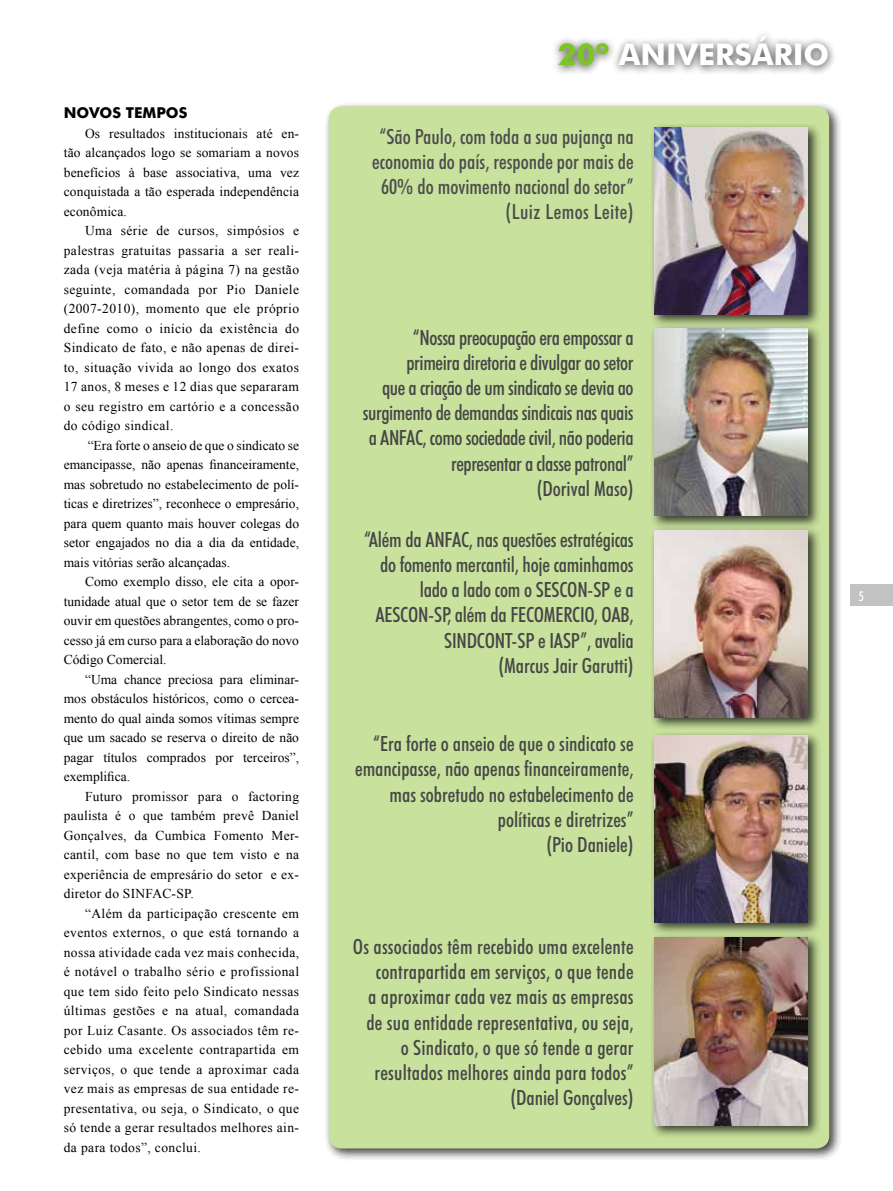
<style>
.page{position:relative;width:893px;height:1191px;background:#fff}
.page>*{position:absolute;margin:0;border:0;box-sizing:border-box;transform-origin:0 0}
.t1{font:700 30px "Futura BT";color:#fff}
.t2{font:700 30px "Futura BT";color:#7cc623}
.t3{font:500 condensed 21px/25.2px "Futura BT";color:#464646;text-align:right}
.t4{font:500 condensed 21px/25.2px "Futura BT";letter-spacing:-.02em;color:#464646;text-align:right}
.t5{font:500 condensed 21px/25.2px "Futura BT";color:#4c4c4c;text-align:right}
.t6{font:700 15px "Futura BT";color:#000}
.t7{font:13.5px/19.5px "Times New Roman";letter-spacing:.01em;color:#000;text-align:justify}
.t8{font:500 condensed 13.5px "Futura BT";color:#fff}
.s1{color:#fff}
</style>
<div class="page">
<div style="left:850px;top:585px;width:43px;height:21px;background:#c2c2c2"></div>
<div style="left:324px;top:101px;width:518px;height:1060px;background:#000;opacity:.75"></div>
<div style="left:329px;top:106px;width:500px;height:1042px;background:#c8e19d;border-radius:13px"></div>
<div style="left:549px;top:29px;width:286px;height:47px;background:#000;opacity:.75"></div>
<div style="left:650px;top:932px;width:171px;height:205px;background:#000;opacity:.75"></div>
<img style="left:655px;top:938px;width:153px;height:187px">
<div style="left:650px;top:323px;width:171px;height:206px;background:#000;opacity:.75"></div>
<img style="left:655px;top:329px;width:153px;height:187px">
<div style="left:650px;top:525px;width:171px;height:205px;background:#000;opacity:.75"></div>
<img style="left:655px;top:530px;width:153px;height:188px">
<div style="left:650px;top:122px;width:171px;height:205px;background:#000;opacity:.75"></div>
<img style="left:655px;top:128px;width:153px;height:187px">
<div style="left:650px;top:730px;width:171px;height:205px;background:#000;opacity:.75"></div>
<img style="left:655px;top:735px;width:153px;height:187px">
<p class="t6" style="left:64px;top:104px;width:104px">NOVOS TEMPOS</p>
<p class="t7" style="left:64px;top:123px;width:237px;text-indent:21px">Os resultados institucionais até en&shy;tão alcançados logo se somariam a novos benefícios à base associativa, uma vez conquistada a tão esperada independência econômica.</p>
<p class="t7" style="left:64px;top:221px;width:237px;text-indent:21px">Uma série de cursos, simpósios e palestras gratuitas passaria a ser reali&shy;zada (veja matéria à página 7) na gestão seguinte, comandada por Pio Daniele (2007-2010), momento que ele próprio define como o início da existência do Sindicato de fato, e não apenas de direi&shy;to, situação vivida ao longo dos exatos 17 anos, 8 meses e 12 dias que separaram o seu registro em cartório e a concessão do código sindical.</p>
<p class="t7" style="left:64px;top:435px;width:237px;text-indent:24px">“Era forte o anseio de que o sindicato se emancipasse, não apenas financeiramente, mas sobretudo no estabelecimento de polí&shy;ticas e diretrizes”, reconhece o empresário, para quem quanto mais houver colegas do setor engajados no dia a dia da entidade, mais vitórias serão alcançadas.</p>
<p class="t7" style="left:64px;top:572px;width:237px;text-indent:21px">Como exemplo disso, ele cita a opor&shy;tunidade atual que o setor tem de se fazer ouvir em questões abrangentes, como o pro&shy;cesso já em curso para a elaboração do novo Código Comercial.</p>
<p class="t7" style="left:64px;top:669px;width:237px;text-indent:21px">“Uma chance preciosa para eliminar&shy;mos obstáculos históricos, como o cercea&shy;mento do qual ainda somos vítimas sempre que um sacado se reserva o direito de não pagar títulos comprados por terceiros”, exemplifica.</p>
<p class="t7" style="left:64px;top:786px;width:237px;text-indent:21px">Futuro promissor para o factoring paulista é o que também prevê Daniel Gonçalves, da Cumbica Fomento Mer&shy;cantil, com base no que tem visto e na experiência de empresário do setor e ex&shy;diretor do SINFAC-SP.</p>
<p class="t7" style="left:64px;top:903px;width:237px;text-indent:21px">“Além da participação crescente em eventos externos, o que está tornando a nossa atividade cada vez mais conhecida, é notável o trabalho sério e profissional que tem sido feito pelo Sindicato nessas últimas gestões e na atual, comandada por Luiz Casante. Os associados têm re&shy;cebido uma excelente contrapartida em serviços, o que tende a aproximar cada vez mais as empresas de sua entidade re&shy;presentativa, ou seja, o Sindicato, o que só tende a gerar resultados melhores ain&shy;da para todos”, conclui.</p>
<h1 class="t2" style="left:558px;top:36px;width:81px">20º <span class="s1">ANI</span></h1>
<h1 class="t1" style="left:677px;top:36px;width:134px">VERSÁRIO</h1>
<h2 class="t5" style="left:372px;top:123px;width:263px">“São Paulo, com toda a sua pujança na economia do país, responde por mais de<br>60% do movimento nacional do setor” (Luiz Lemos Leite)</h2>
<p class="t4" style="left:363px;top:324px;width:272px">“Nossa preocupação era empossar a primeira diretoria e divulgar ao setor<br>que a criação de um sindicato se devia ao surgimento de demandas sindicais nas quais a ANFAC, como sociedade civil, não poderia representar a classe patronal”<br>(Dorival Maso)</p>
<h2 class="t3" style="left:364px;top:526px;width:271px">“Além da ANFAC, nas questões estratégicas do fomento mercantil, hoje caminhamos lado a lado com o SESCON-SP e a<br>AESCON-SP, além da FECOMERCIO, OAB,<br>SINDCONT-SP e IASP”, avalia<br>(Marcus Jair Garutti)</h2>
<h2 class="t3" style="left:355px;top:731px;width:280px">“Era forte o anseio de que o sindicato se emancipasse, não apenas financeiramente, mas sobretudo no estabelecimento de políticas e diretrizes”<br>(Pio Daniele)</h2>
<p class="t3" style="left:353px;top:933px;width:282px">Os associados têm recebido uma excelente contrapartida em serviços, o que tende<br>a aproximar cada vez mais as empresas de sua entidade representativa, ou seja,<br>o Sindicato, o que só tende a gerar resultados melhores ainda para todos” (Daniel Gonçalves)</p>
<p class="t8" style="left:859px;top:587px;width:7px">5</p>
</div>
